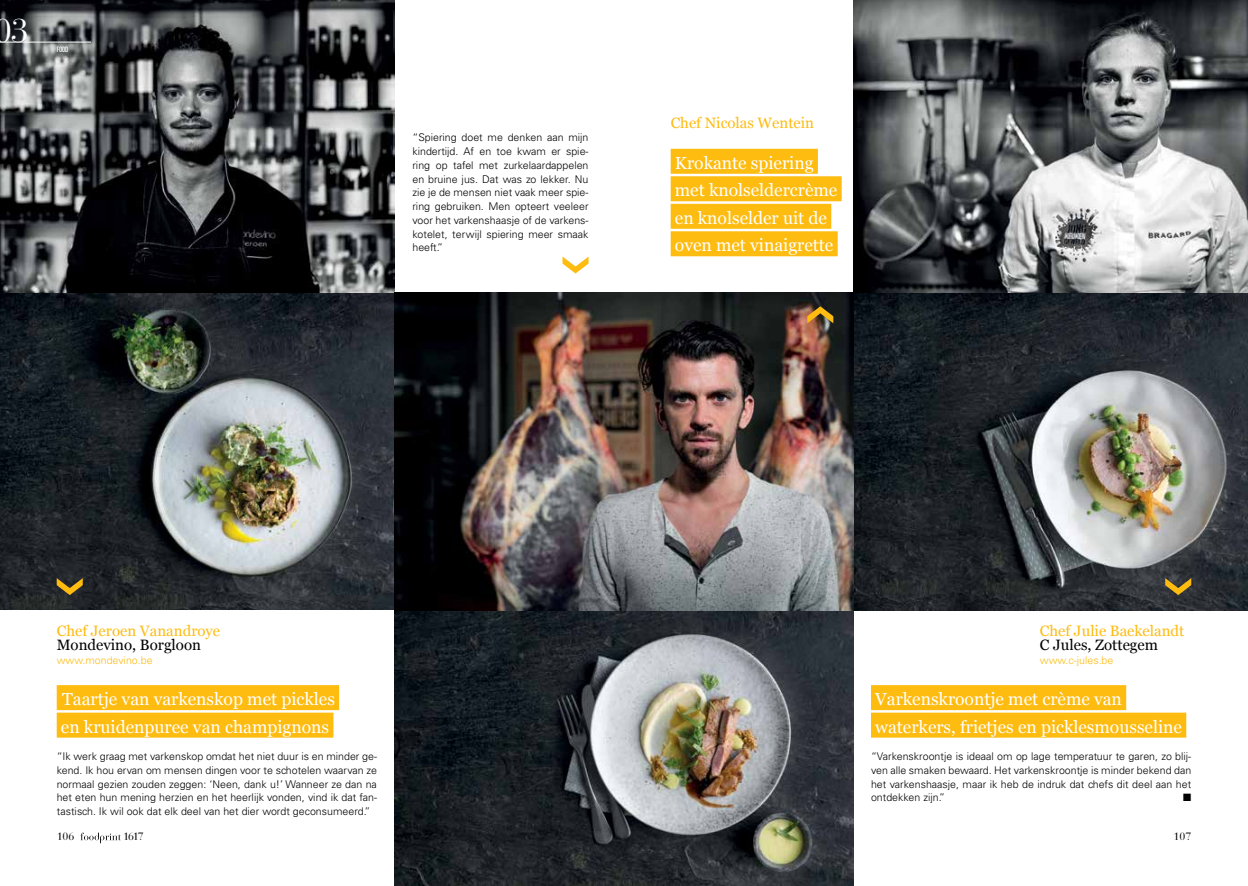
<style>
.page{position:relative;width:1248px;height:886px;background:#fff}
.page>*{position:absolute;margin:0;border:0;box-sizing:border-box;transform-origin:0 0}
.t1{font:33px "Bauer Bodoni Std";color:#fff}
.t2{font:17.5px/27.5px "Georgia";color:#fff}
.t3{font:15px "Georgia";color:#febc11}
.t4{font:15px "Georgia";color:#000}
.t5{font:300 10.62px/13.8px "Univers LT Std";color:#000;text-align:justify}
.t6{font:300 10.62px "Univers LT Std";color:#febc11}
.t7{font:10.62px "Bauer Bodoni Std";color:#000}
.t8{font:10.62px "Zapf Dingbats ITC";color:#000}
.t9{font:ultra-condensed 7.5px "Univers LT Std";color:#fff}
</style>
<div class="page">
<img style="left:0;top:0;width:394px;height:609px">
<img style="left:394px;top:610px;width:459px;height:276px">
<img style="left:394px;top:292px;width:853px;height:318px">
<img style="left:853px;top:0;width:394px;height:292px">
<div style="left:57px;top:685px;width:282px;height:25px;background:#febc11"></div>
<div style="left:57px;top:712px;width:276px;height:25px;background:#febc11"></div>
<div style="left:670px;top:149px;width:147px;height:25px;background:#febc11"></div>
<div style="left:670px;top:176px;width:171px;height:25px;background:#febc11"></div>
<div style="left:670px;top:204px;width:161px;height:25px;background:#febc11"></div>
<div style="left:670px;top:231px;width:167px;height:25px;background:#febc11"></div>
<svg style="left:57px;top:578px;width:26px;height:17px"></svg>
<svg style="left:562px;top:257px;width:26px;height:16px"></svg>
<svg style="left:1165px;top:578px;width:26px;height:17px"></svg>
<svg style="left:807px;top:306px;width:26px;height:17px"></svg>
<div style="left:870px;top:685px;width:256px;height:25px;background:#febc11"></div>
<div style="left:870px;top:712px;width:316px;height:25px;background:#febc11"></div>
<svg style="left:80px;top:832px;width:41px;height:11px"></svg>
<hr style="left:0;top:42px;width:91px;height:1px;background:#fff">
<h1 class="t1" style="left:-7px;top:11px;width:37px">03</h1>
<p class="t9" style="left:57px;top:45px;width:13px">FOOD</p>
<p class="t5" style="left:412px;top:131px;width:178px">“Spiering doet me denken aan mijn kindertijd. Af en toe kwam er spie&shy;ring op tafel met zurkelaardappelen en bruine jus. Dat was zo lekker. Nu zie je de mensen niet vaak meer spie&shy;ring gebruiken. Men opteert veeleer voor het varkenshaasje of de varkens&shy;kotelet, terwijl spiering meer smaak heeft.”</p>
<h3 class="t3" style="left:670px;top:111px;width:145px">Chef Nicolas Wentein</h3>
<h2 class="t2" style="left:674px;top:148px;width:164px">Krokante spiering met knolseldercrème en knolselder uit de oven met vinaigrette</h2>
<h3 class="t3" style="left:57px;top:620px;width:165px">Chef Jeroen Vanandroye</h3>
<h3 class="t4" style="left:57px;top:634px;width:146px">Mondevino, Borgloon</h3>
<p class="t6" style="left:57px;top:654px;width:97px">www.mondevino.be</p>
<h2 class="t2" style="left:61px;top:684px;width:275px">Taartje van varkenskop met pickles en kruidenpuree van champignons</h2>
<p class="t5" style="left:57px;top:749px;width:322px">“Ik werk graag met varkenskop omdat het niet duur is en minder ge&shy;kend. Ik hou ervan om mensen dingen voor te schotelen waarvan ze normaal gezien zouden zeggen: ‘Neen, dank u!’ Wanneer ze dan na het eten hun mening herzien en het heerlijk vonden, vind ik dat fan&shy;tastisch. Ik wil ook dat elk deel van het dier wordt geconsumeerd.”</p>
<h3 class="t3" style="left:1039px;top:620px;width:146px">Chef Julie Baekelandt</h3>
<h3 class="t4" style="left:1039px;top:634px;width:120px">C Jules, Zottegem</h3>
<p class="t6" style="left:1039px;top:654px;width:75px">www.c-jules.be</p>
<h2 class="t2" style="left:875px;top:684px;width:308px">Varkenskroontje met crème van waterkers, frietjes en picklesmousseline</h2>
<p class="t5" style="left:870px;top:749px;width:322px">“Varkenskroontje is ideaal om op lage temperatuur te garen, zo blij&shy;ven alle smaken bewaard. Het varkenskroontje is minder bekend dan het varkenshaasje, maar ik heb de indruk dat chefs dit deel aan het ontdekken zijn.”</p>
<p class="t8" style="left:1182px;top:793px;width:10px">■</p>
<p class="t7" style="left:57px;top:830px;width:19px">106</p>
<p class="t7" style="left:123px;top:830px;width:22px">1617</p>
<p class="t7" style="left:1173px;top:830px;width:19px">107</p>
</div>
